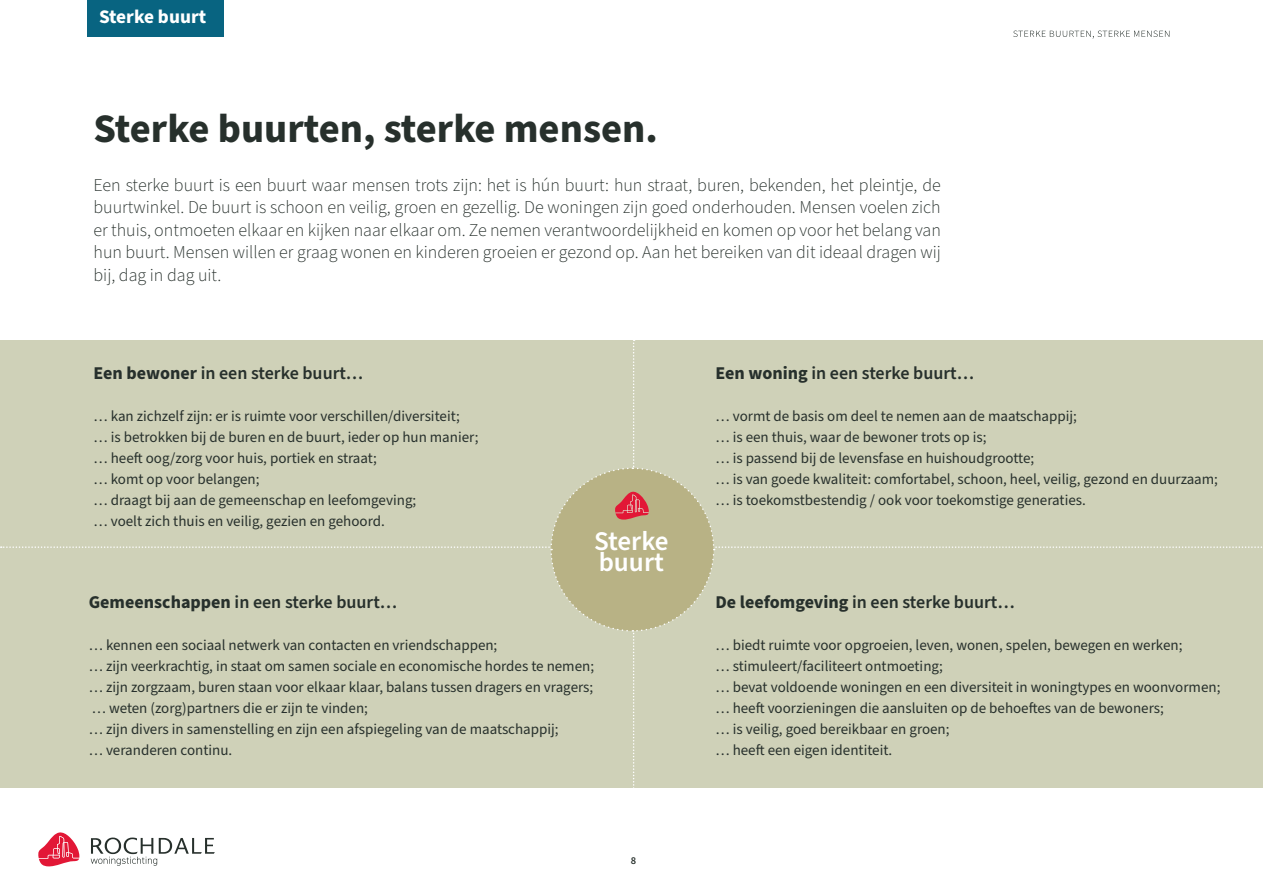
<style>
.page{position:relative;width:1263px;height:893px;background:#fff}
.page>*{position:absolute;margin:0;border:0;box-sizing:border-box;transform-origin:0 0}
.t1{font:700 40.5px "Source Sans Pro";color:#27302c}
.t2{font:600 27px "Source Sans Pro";color:#fff}
.t3{font:700 19.2px "Source Sans Pro";color:#fff}
.t4{font:300 18px/22.5px "Source Sans Pro";color:#27302c;text-align:justify}
.t5{font:600 18px "Source Sans Pro";color:#27302c}
.t6{font:15px "Source Sans Pro";color:#27302c}
.t7{font:600 10.5px "Source Sans Pro";color:#27302c}
.s1{font-weight:700}
</style>
<div class="page">
<svg style="left:38px;top:832px;width:42px;height:34px"></svg>
<svg style="left:91px;top:837px;width:124px;height:29px"></svg>
<div style="left:87px;top:0;width:136px;height:36px;background:#086481"></div>
<div style="left:1px;top:340px;width:1262px;height:448px;background:#cfd1b8"></div>
<svg style="left:1013px;top:31px;width:156px;height:8px"></svg>
<p class="t3" style="left:99px;top:4px;width:109px">Sterke buurt</p>
<p class="t1" style="left:94px;top:101px;width:566px">Sterke buurten, sterke mensen.</p>
<p class="t4" style="left:94px;top:174px;width:849px">Een sterke buurt is een buurt waar mensen trots zijn: het is hún buurt: hun straat, buren, bekenden, het pleintje, de buurtwinkel. De buurt is schoon en veilig, groen en gezellig. De woningen zijn goed onderhouden. Mensen voelen zich er thuis, ontmoeten elkaar en kijken naar elkaar om. Ze nemen verantwoordelijkheid en komen op voor het belang van hun buurt. Mensen willen er graag wonen en kinderen groeien er gezond op. Aan het bereiken van dit ideaal dragen wij bij, dag in dag uit.</p>
<p class="t5" style="left:94px;top:361px;width:271px"><span class="s1">Een bewoner</span> in een sterke buurt…</p>
<p class="t6" style="left:94px;top:406px;width:368px">… kan zichzelf zijn: er is ruimte voor verschillen/diversiteit;</p>
<p class="t6" style="left:94px;top:427px;width:386px">… is betrokken bij de buren en de buurt, ieder op hun manier;</p>
<p class="t6" style="left:94px;top:448px;width:285px">… heeft oog/zorg voor huis, portiek en straat;</p>
<p class="t6" style="left:94px;top:469px;width:168px">… komt op voor belangen;</p>
<p class="t6" style="left:94px;top:490px;width:324px">… draagt bij aan de gemeenschap en leefomgeving;</p>
<p class="t6" style="left:94px;top:511px;width:293px">… voelt zich thuis en veilig, gezien en gehoord.</p>
<p class="t2" style="left:594px;top:523px;width:76px">Sterke</p>
<p class="t2" style="left:599px;top:544px;width:67px">buurt</p>
<p class="t5" style="left:89px;top:590px;width:310px"><span class="s1">Gemeenschappen</span> in een sterke buurt…</p>
<p class="t6" style="left:89px;top:635px;width:410px">… kennen een sociaal netwerk van contacten en vriendschappen;</p>
<p class="t6" style="left:89px;top:656px;width:507px">… zijn veerkrachtig, in staat om samen sociale en economische hordes te nemen;</p>
<p class="t6" style="left:89px;top:677px;width:506px">… zijn zorgzaam, buren staan voor elkaar klaar, balans tussen dragers en vragers;</p>
<p class="t6" style="left:92px;top:698px;width:278px">… weten (zorg)partners die er zijn te vinden;</p>
<p class="t6" style="left:89px;top:719px;width:471px">… zijn divers in samenstelling en zijn een afspiegeling van de maatschappij;</p>
<p class="t6" style="left:89px;top:740px;width:145px">… veranderen continu.</p>
<p class="t7" style="left:631px;top:854px;width:7px">8</p>
<p class="t5" style="left:715px;top:361px;width:260px"><span class="s1">Een woning</span> in een sterke buurt…</p>
<p class="t6" style="left:715px;top:406px;width:363px">… vormt de basis om deel te nemen aan de maatschappij;</p>
<p class="t6" style="left:715px;top:427px;width:273px">… is een thuis, waar de bewoner trots op is;</p>
<p class="t6" style="left:715px;top:448px;width:320px">… is passend bij de levensfase en huishoudgrootte;</p>
<p class="t6" style="left:715px;top:469px;width:504px">… is van goede kwaliteit: comfortabel, schoon, heel, veilig, gezond en duurzaam;</p>
<p class="t6" style="left:715px;top:490px;width:372px">… is toekomstbestendig / ook voor toekomstige generaties.</p>
<p class="t5" style="left:715px;top:590px;width:301px"><span class="s1">De leefomgeving</span> in een sterke buurt…</p>
<p class="t6" style="left:715px;top:635px;width:468px">… biedt ruimte voor opgroeien, leven, wonen, spelen, bewegen en werken;</p>
<p class="t6" style="left:715px;top:656px;width:229px">… stimuleert/faciliteert ontmoeting;</p>
<p class="t6" style="left:715px;top:677px;width:506px">… bevat voldoende woningen en een diversiteit in woningtypes en woonvormen;</p>
<p class="t6" style="left:715px;top:698px;width:450px">… heeft voorzieningen die aansluiten op de behoeftes van de bewoners;</p>
<p class="t6" style="left:715px;top:719px;width:236px">… is veilig, goed bereikbaar en groen;</p>
<p class="t6" style="left:715px;top:740px;width:178px">… heeft een eigen identiteit.</p>
</div>
